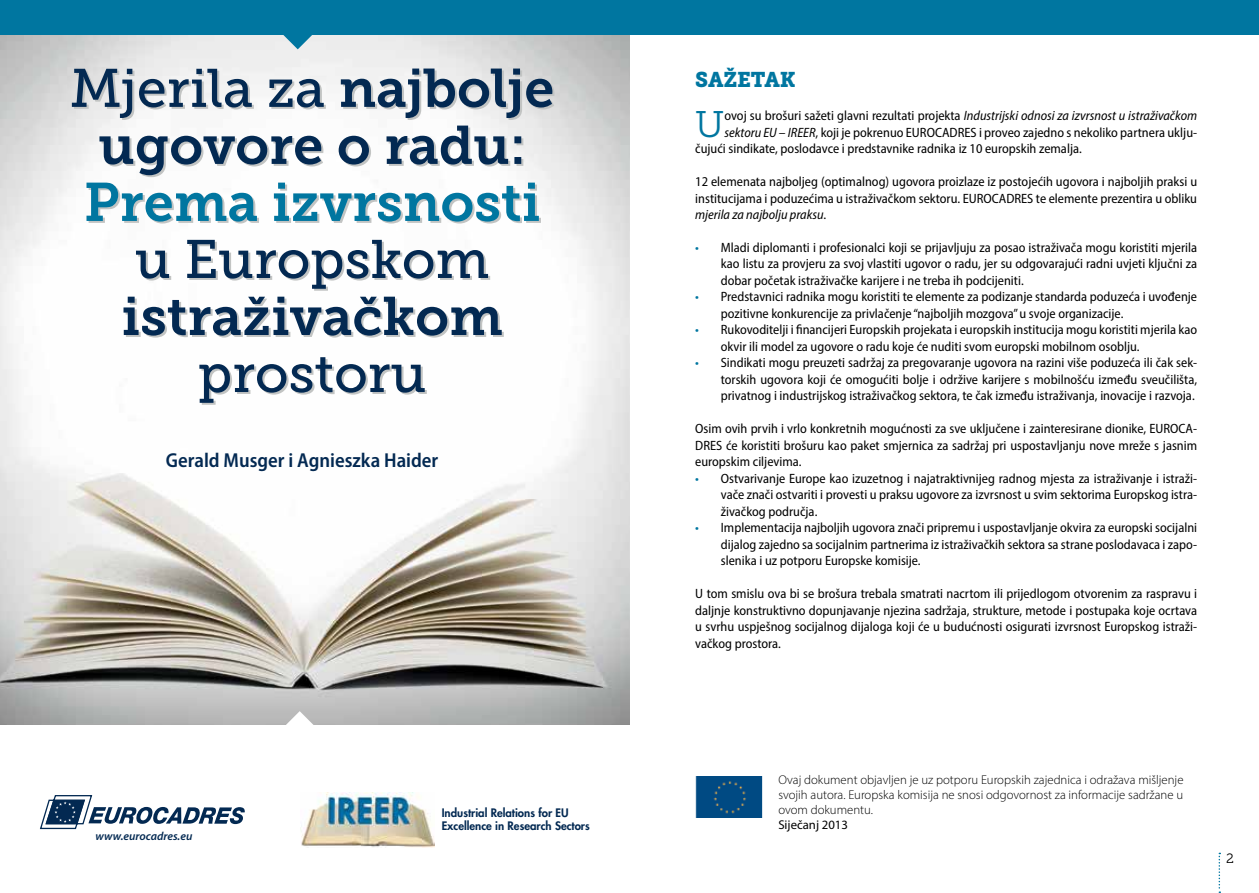
<style>
.page{position:relative;width:1259px;height:893px;background:#fff}
.page>*{position:absolute;margin:0;border:0;box-sizing:border-box;transform-origin:0 0}
.t1{font:54px "Museo Slab 500";color:#032952}
.t2{font:54px "Museo Slab 700";color:#032952}
.t3{font:54px "Museo Slab 700";color:#0076a0}
.t4{font:36.9px "Museo Slab 300";color:#0076a0}
.t5{font:21.15px "Museo Slab 900";letter-spacing:-.01em;color:#0076a0}
.t6{font:600 semi-condensed 20.25px "Myriad Pro";color:#032952}
.t7{font:semi-condensed 13.5px/16.5px "Myriad Pro";color:#000;text-align:justify}
.t8{font:italic semi-condensed 13.5px "Myriad Pro";color:#000}
.t9{font:13.5px "Museo Slab 300";color:#000}
.t10{font:300 12.75px/15px "Myriad Pro";color:#000;text-align:justify}
.t11{font:12.75px "Myriad Pro";color:#000}
.t12{font:italic 600 11.7px "Myriad Pro";color:#032952}
.t13{font:800 11.4px/13.6px "Futura Std";color:#032952}
.s1{font-family:"Museo Slab 700"}
.s2{font-style:normal}
.s3{font-style:italic}
.s4{font-stretch:normal;color:#0076a0}
</style>
<div class="page">
<img style="left:0;top:35px;width:629px;height:690px">
<svg style="left:284px;top:711px;width:32px;height:14px"></svg>
<div style="left:0;top:0;width:1259px;height:35px;background:#0076a0"></div>
<svg style="left:282px;top:35px;width:32px;height:14px"></svg>
<img style="left:697px;top:776px;width:64px;height:41px">
<div style="left:695px;top:772px;width:68px;height:68px;border:1px solid #fff"></div>
<svg style="left:1218px;top:853px;width:2px;height:40px"></svg>
<svg style="left:40px;top:795px;width:205px;height:35px"></svg>
<img style="left:300px;top:793px;width:134px;height:54px">
<h1 class="t1" style="left:70px;top:58px;width:486px">Mjerila za <span class="s1">najbolje</span></h1>
<h1 class="t2" style="left:98px;top:115px;width:429px">ugovore o radu:</h1>
<h1 class="t3" style="left:84px;top:172px;width:458px">Prema izvrsnosti</h1>
<h1 class="t1" style="left:135px;top:229px;width:356px">u Europskom</h1>
<h1 class="t2" style="left:121px;top:286px;width:383px">istraživačkom</h1>
<h1 class="t1" style="left:198px;top:343px;width:230px">prostoru</h1>
<h3 class="t6" style="left:166px;top:447px;width:274px">Gerald Musger i Agnieszka Haider</h3>
<p class="t12" style="left:96px;top:828px;width:98px">www.eurocadres.eu</p>
<p class="t13" style="left:442px;top:806px;width:150px">Industrial Relations for EU<br>Excellence in Research Sectors</p>
<h3 class="t5" style="left:695px;top:67px;width:102px">SAŽETAK</h3>
<h2 class="t4" style="left:695px;top:104px;width:31px">U</h2>
<p class="t8" style="left:724px;top:107px;width:474px"><span class="s2">ovoj su brošuri sažeti glavni rezultati projekta</span> Industrijski odnosi za izvrsnost u istraživačkom</p>
<p class="t7" style="left:724px;top:124px;width:474px"><span class="s3">sektoru EU – IREER</span>, koji je pokrenuo EUROCADRES i proveo zajedno s nekoliko partnera uklju-</p>
<p class="t7" style="left:695px;top:140px;width:388px">čujući sindikate, poslodavce i predstavnike radnika iz 10 europskih zemalja.</p>
<p class="t7" style="left:695px;top:173px;width:503px">12 elemenata najboljeg (optimalnog) ugovora proizlaze iz postojećih ugovora i najboljih praksi u institucijama i poduzećima u istraživačkom sektoru. EUROCADRES te elemente prezentira u obliku <span class="s3">mjerila za najbolju praksu</span>.</p>
<p class="t7" style="left:721px;top:239px;width:478px;text-indent:-26px"><span class="s4">•</span> Mladi diplomanti i profesionalci koji se prijavljuju za posao istraživača mogu koristiti mjerila kao listu za provjeru za svoj vlastiti ugovor o radu, jer su odgovarajući radni uvjeti ključni za dobar početak istraživačke karijere i ne treba ih podcijeniti.</p>
<p class="t7" style="left:721px;top:289px;width:478px;text-indent:-26px"><span class="s4">•</span> Predstavnici radnika mogu koristiti te elemente za podizanje standarda poduzeća i uvođenje pozitivne konkurencije za privlačenje “najboljih mozgova” u svoje organizacije.</p>
<p class="t7" style="left:721px;top:322px;width:478px;text-indent:-26px"><span class="s4">•</span> Rukovoditelji i financijeri Europskih projekata i europskih institucija mogu koristiti mjerila kao okvir ili model za ugovore o radu koje će nuditi svom europski mobilnom osoblju.</p>
<p class="t7" style="left:721px;top:355px;width:478px;text-indent:-26px"><span class="s4">•</span> Sindikati mogu preuzeti sadržaj za pregovaranje ugovora na razini više poduzeća ili čak sek&shy;torskih ugovora koji će omogućiti bolje i održive karijere s mobilnošću između sveučilišta, privatnog i industrijskog istraživačkog sektora, te čak između istraživanja, inovacije i razvoja.</p>
<p class="t7" style="left:695px;top:420px;width:503px">Osim ovih prvih i vrlo konkretnih mogućnosti za sve uključene i zainteresirane dionike, EUROCA-DRES će koristiti brošuru kao paket smjernica za sadržaj pri uspostavljanju nove mreže s jasnim europskim ciljevima.</p>
<p class="t7" style="left:721px;top:470px;width:478px;text-indent:-26px"><span class="s4">•</span> Ostvarivanje Europe kao izuzetnog i najatraktivnijeg radnog mjesta za istraživanje i istraži&shy;vače znači ostvariti i provesti u praksu ugovore za izvrsnost u svim sektorima Europskog istra&shy;živačkog područja.</p>
<p class="t7" style="left:721px;top:519px;width:478px;text-indent:-26px"><span class="s4">•</span> Implementacija najboljih ugovora znači pripremu i uspostavljanje okvira za europski socijalni dijalog zajedno sa socijalnim partnerima iz istraživačkih sektora sa strane poslodavaca i zapo&shy;slenika i uz potporu Europske komisije.</p>
<p class="t7" style="left:695px;top:585px;width:503px">U tom smislu ova bi se brošura trebala smatrati nacrtom ili prijedlogom otvorenim za raspravu i daljnje konstruktivno dopunjavanje njezina sadržaja, strukture, metode i postupaka koje ocrtava u svrhu uspješnog socijalnog dijaloga koji će u budućnosti osigurati izvrsnost Europskog istraži&shy;vačkog prostora.</p>
<p class="t10" style="left:778px;top:772px;width:407px">Ovaj dokument objavljen je uz potporu Europskih zajednica i odražava mišljenje svojih autora. Europska komisija ne snosi odgovornost za informacije sadržane u ovom dokumentu.</p>
<p class="t11" style="left:778px;top:816px;width:71px">Siječanj 2013</p>
<p class="t9" style="left:1226px;top:851px;width:9px">2</p>
</div>
